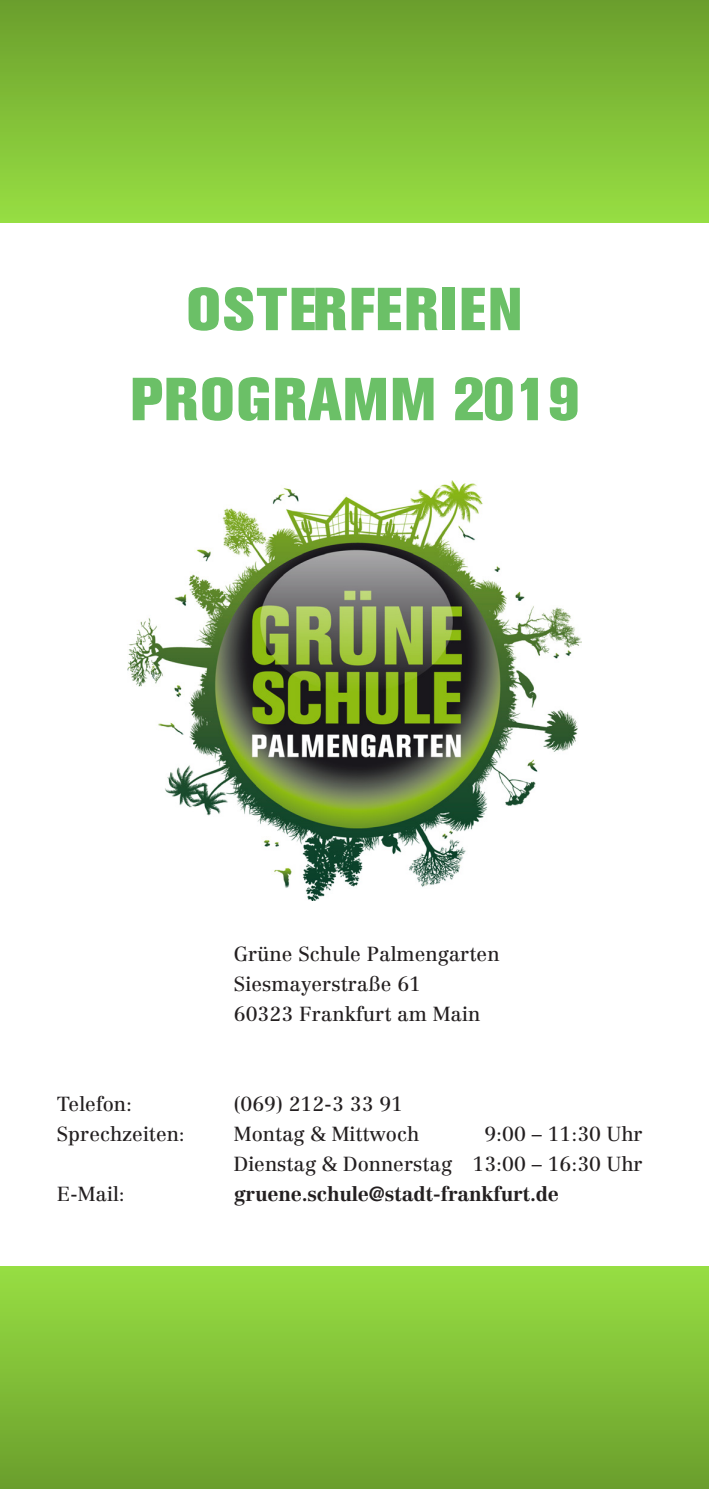
<style>
.page{position:relative;width:709px;height:1489px;background:#fff}
.page>*{position:absolute;margin:0;border:0;box-sizing:border-box;transform-origin:0 0}
.t1{font:800 60px/90px "Akzidenz Grotesk BE";letter-spacing:.04em;color:#6bc067;text-align:center}
.t2{font:20px/30px "Centennial";color:#231f20}
.t3{font:700 20px "Centennial";letter-spacing:-.01em;color:#231f20}
</style>
<div class="page">
<img style="left:0;top:0;width:709px;height:223px">
<img style="left:0;top:1266px;width:709px;height:222px">
<img style="left:127px;top:480px;width:455px;height:420px">
<h1 class="t1" style="left:131px;top:265px;width:450px">OSTERFERIEN<br>PROGRAMM 2019</h1>
<p class="t2" style="left:234px;top:938px;width:267px">Grüne Schule Palmengarten<br>Siesmayerstraße 61<br>60323 Frankfurt am Main</p>
<p class="t2" style="left:57px;top:1088px;width:77px">Telefon:</p>
<p class="t2" style="left:234px;top:1088px;width:171px">(069) 212-3 33 91</p>
<p class="t2" style="left:57px;top:1118px;width:130px">Sprechzeiten:</p>
<p class="t2" style="left:234px;top:1118px;width:187px">Montag &amp; Mittwoch</p>
<p class="t2" style="left:234px;top:1118px;width:410px;text-align:right">9:00 – 11:30 Uhr<br>Dienstag &amp; Donnerstag 13:00 – 16:30 Uhr</p>
<p class="t2" style="left:57px;top:1178px;width:70px">E-Mail:</p>
<p class="t3" style="left:234px;top:1181px;width:327px">gruene.schule@stadt-frankfurt.de</p>
</div>
